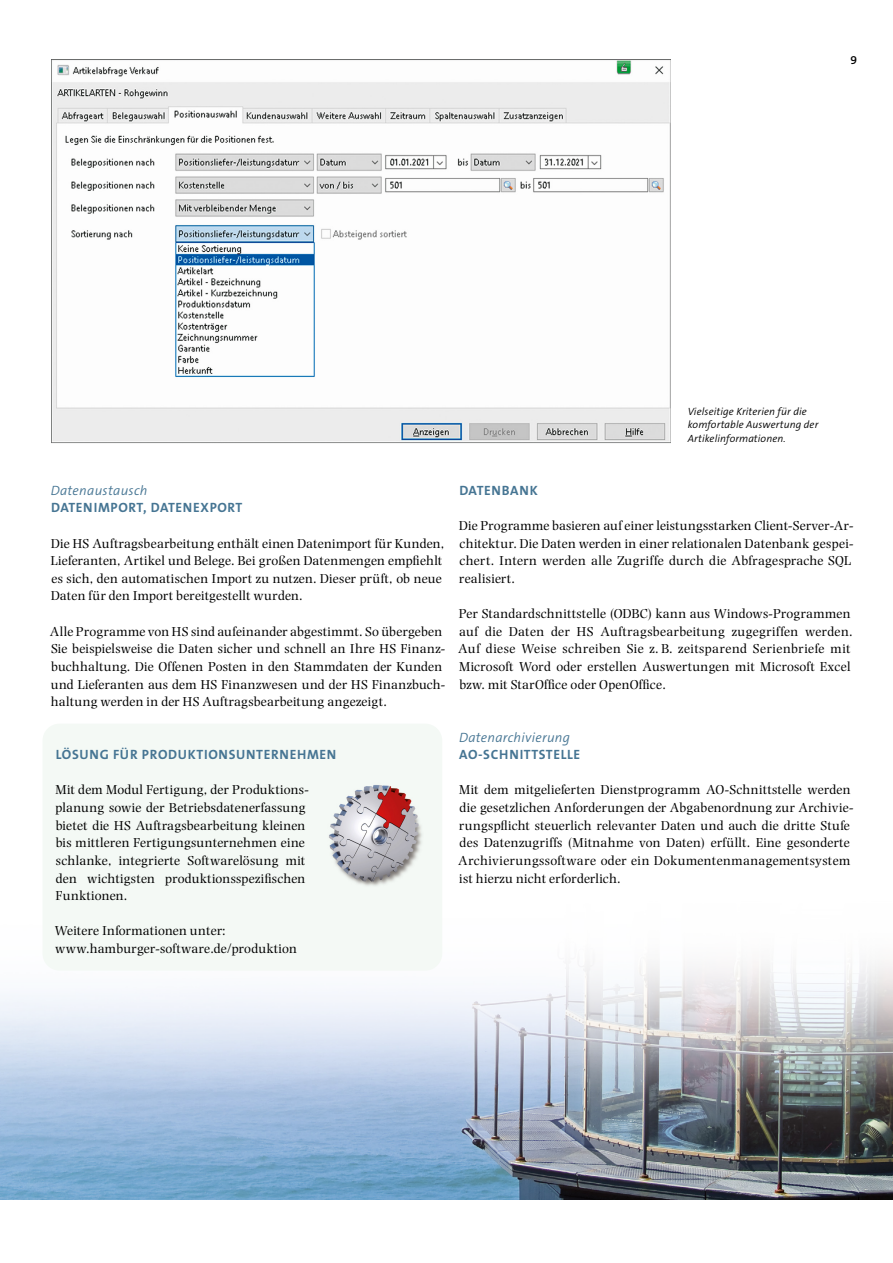
<style>
.page{position:relative;width:893px;height:1263px;background:#fff}
.page>*{position:absolute;margin:0;border:0;box-sizing:border-box;transform-origin:0 0}
.t1{font:13.5px/17.7px "Photina MT Std";letter-spacing:.015em;color:#000}
.t2{font:700 13.5px "The Sans B7";letter-spacing:.05em;color:#467593}
.t3{font:italic 300 13.5px "The Sans B4";letter-spacing:.02em;color:#467593}
.t4{font:600 12px "The Sans B6";color:#000}
.t5{font:italic 300 10.5px/13.5px "The Sans B4";letter-spacing:.01em;color:#000}
</style>
<div class="page">
<img style="left:0;top:957px;width:893px;height:242px">
<div style="left:43px;top:724px;width:399px;height:246px;background:#f4f9f5;border-radius:17px"></div>
<img style="left:51px;top:60px;width:620px;height:384px">
<img style="left:329px;top:785px;width:93px;height:101px">
<p class="t4" style="left:850px;top:53px;width:8px">9</p>
<p class="t5" style="left:688px;top:405px;width:132px">Vielseitige Kriterien für die komfortable Auswertung der<br>Artikelinformationen.</p>
<p class="t3" style="left:51px;top:483px;width:98px">Datenaustausch</p>
<p class="t2" style="left:51px;top:501px;width:193px">DATENIMPORT, DATENEXPORT</p>
<p class="t1" style="left:51px;top:534px;width:395px">Die HS Auftragsbearbeitung enthält einen Datenimport für Kunden, Lieferanten, Artikel und Belege. Bei großen Datenmengen empfiehlt es sich, den automatischen Import zu nutzen. Dieser prüft, ob neue Daten für den Import bereitgestellt wurden.</p>
<p class="t1" style="left:50px;top:622px;width:397px">Alle Programme von HS sind aufeinander abgestimmt. So übergeben Sie beispielsweise die Daten sicher und schnell an Ihre HS Finanz&shy;buchhaltung. Die Offenen Posten in den Stammdaten der Kunden und Lieferanten aus dem HS Finanzwesen und der HS Finanzbuch&shy;haltung werden in der HS Auftragsbearbeitung angezeigt.</p>
<p class="t2" style="left:56px;top:747px;width:282px">LÖSUNG FÜR PRODUKTIONSUNTERNEHMEN</p>
<p class="t1" style="left:55px;top:781px;width:255px">Mit dem Modul Fertigung, der Produktions&shy;planung sowie der Betriebsdatenerfassung bietet die HS Auftragsbearbeitung kleinen bis mittleren Fertigungsunternehmen eine schlanke, integrierte Softwarelösung mit den wichtigsten produktionsspezifischen Funktionen.</p>
<p class="t1" style="left:55px;top:922px;width:244px">Weitere Informationen unter: www.hamburger-software.de/produktion</p>
<p class="t2" style="left:459px;top:483px;width:80px">DATENBANK</p>
<p class="t1" style="left:459px;top:517px;width:396px">Die Programme basieren auf einer leistungsstarken Client-Server-Ar&shy;chitektur. Die Daten werden in einer relationalen Datenbank gespei&shy;chert. Intern werden alle Zugriffe durch die Abfragesprache SQL realisiert.</p>
<p class="t1" style="left:458px;top:605px;width:396px">Per Standardschnittstelle (ODBC) kann aus Windows-Programmen auf die Daten der HS Auftragsbearbeitung zugegriffen werden.<br>Auf diese Weise schreiben Sie z. B. zeitsparend Serienbriefe mit Microsoft Word oder erstellen Auswertungen mit Microsoft Excel bzw. mit StarOffice oder OpenOffice.</p>
<p class="t3" style="left:459px;top:730px;width:112px">Datenarchivierung</p>
<p class="t2" style="left:459px;top:747px;width:123px">AO-SCHNITTSTELLE</p>
<p class="t1" style="left:458px;top:781px;width:397px">Mit dem mitgelieferten Dienstprogramm AO-Schnittstelle werden die gesetzlichen Anforderungen der Abgabenordnung zur Archivie&shy;rungspflicht steuerlich relevanter Daten und auch die dritte Stufe des Datenzugriffs (Mitnahme von Daten) erfüllt. Eine gesonderte Archivierungssoftware oder ein Dokumentenmanagementsystem ist hierzu nicht erforderlich.</p>
</div>
